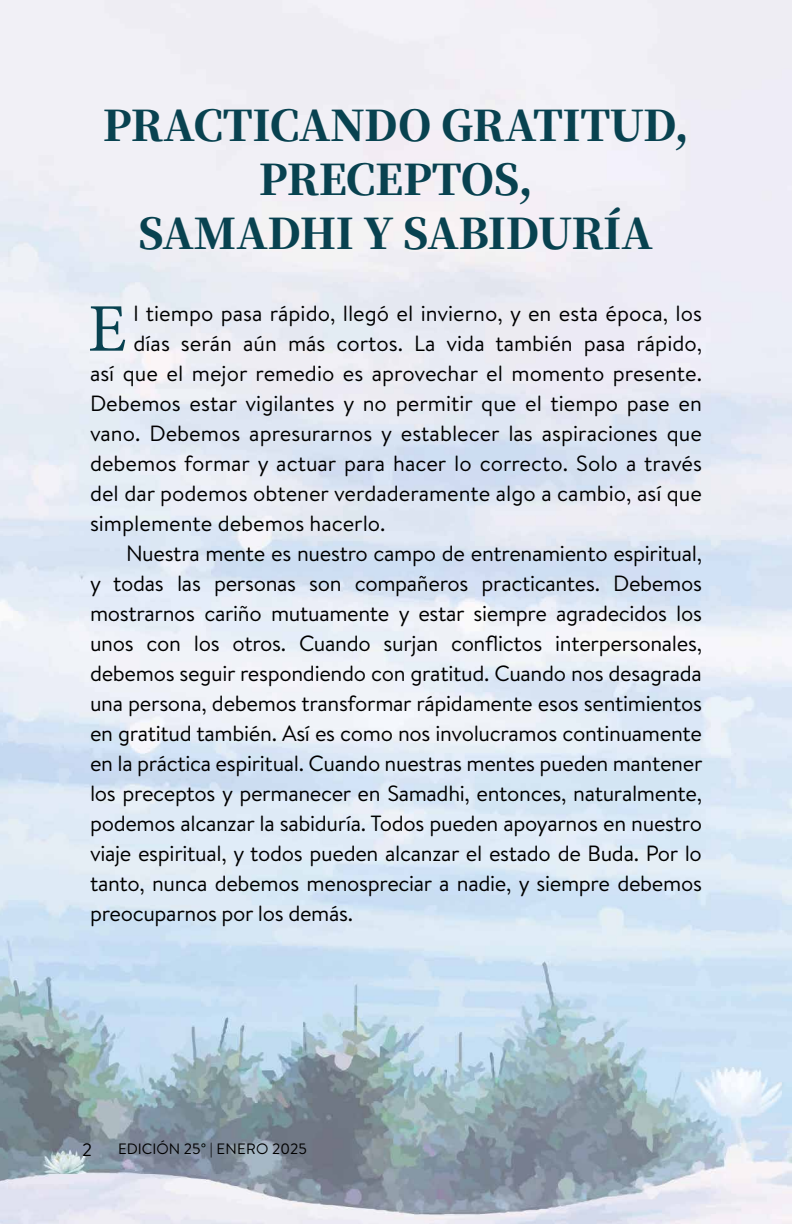
<style>
.page{position:relative;width:792px;height:1224px;background:#fff}
.page>*{position:absolute;margin:0;border:0;box-sizing:border-box;transform-origin:0 0}
.t1{font:68.2px "Minion Pro";color:#084250}
.t2{font:900 42px/54px "Noto Serif CJ Kjp";letter-spacing:-.015em;color:#084250;text-align:center}
.t3{font:22px "Brandon Text";letter-spacing:-.015em;color:#000}
.t4{font:18px "Brandon Text";color:#000}
.t5{font:15px "Brandon Text";color:#000}
</style>
<div class="page">
<img style="left:0;top:0;width:792px;height:1224px">
<h2 class="t2" style="left:103px;top:100px;width:587px">PRACTICANDO GRATITUD,<br>PRECEPTOS,<br>SAMADHI Y SABIDURÍA</h2>
<h1 class="t1" style="left:88px;top:283px;width:40px">E</h1>
<p class="t3" style="left:134px;top:298px;width:570px">l tiempo pasa rápido, llegó el invierno, y en esta época, los</p>
<p class="t3" style="left:134px;top:328px;width:570px">días serán aún más cortos. La vida también pasa rápido,</p>
<p class="t3" style="left:90px;top:358px;width:614px">así que el mejor remedio es aprovechar el momento presente.</p>
<p class="t3" style="left:90px;top:388px;width:613px">Debemos estar vigilantes y no permitir que el tiempo pase en</p>
<p class="t3" style="left:90px;top:418px;width:613px">vano. Debemos apresurarnos y establecer las aspiraciones que</p>
<p class="t3" style="left:90px;top:448px;width:614px">debemos formar y actuar para hacer lo correcto. Solo a través</p>
<p class="t3" style="left:90px;top:478px;width:614px">del dar podemos obtener verdaderamente algo a cambio, así que</p>
<p class="t3" style="left:90px;top:508px;width:297px">simplemente debemos hacerlo.</p>
<p class="t3" style="left:126px;top:538px;width:578px">Nuestra mente es nuestro campo de entrenamiento espiritual,</p>
<p class="t3" style="left:90px;top:568px;width:613px">y todas las personas son compañeros practicantes. Debemos</p>
<p class="t3" style="left:90px;top:598px;width:614px">mostrarnos cariño mutuamente y estar siempre agradecidos los</p>
<p class="t3" style="left:90px;top:628px;width:614px">unos con los otros. Cuando surjan conflictos interpersonales,</p>
<p class="t3" style="left:90px;top:658px;width:614px">debemos seguir respondiendo con gratitud. Cuando nos desagrada</p>
<p class="t3" style="left:90px;top:688px;width:613px">una persona, debemos transformar rápidamente esos sentimientos</p>
<p class="t3" style="left:90px;top:718px;width:614px">en gratitud también. Así es como nos involucramos continuamente</p>
<p class="t3" style="left:90px;top:748px;width:614px">en la práctica espiritual. Cuando nuestras mentes pueden mantener</p>
<p class="t3" style="left:90px;top:778px;width:614px">los preceptos y permanecer en Samadhi, entonces, naturalmente,</p>
<p class="t3" style="left:90px;top:808px;width:614px">podemos alcanzar la sabiduría. Todos pueden apoyarnos en nuestro</p>
<p class="t3" style="left:90px;top:838px;width:613px">viaje espiritual, y todos pueden alcanzar el estado de Buda. Por lo</p>
<p class="t3" style="left:90px;top:868px;width:613px">tanto, nunca debemos menospreciar a nadie, y siempre debemos</p>
<p class="t3" style="left:90px;top:898px;width:265px">preocuparnos por los demás.</p>
<p class="t4" style="left:82px;top:1137px;width:11px">2</p>
<p class="t5" style="left:118px;top:1138px;width:190px">EDICIÓN 25° | ENERO 2025</p>
</div>
